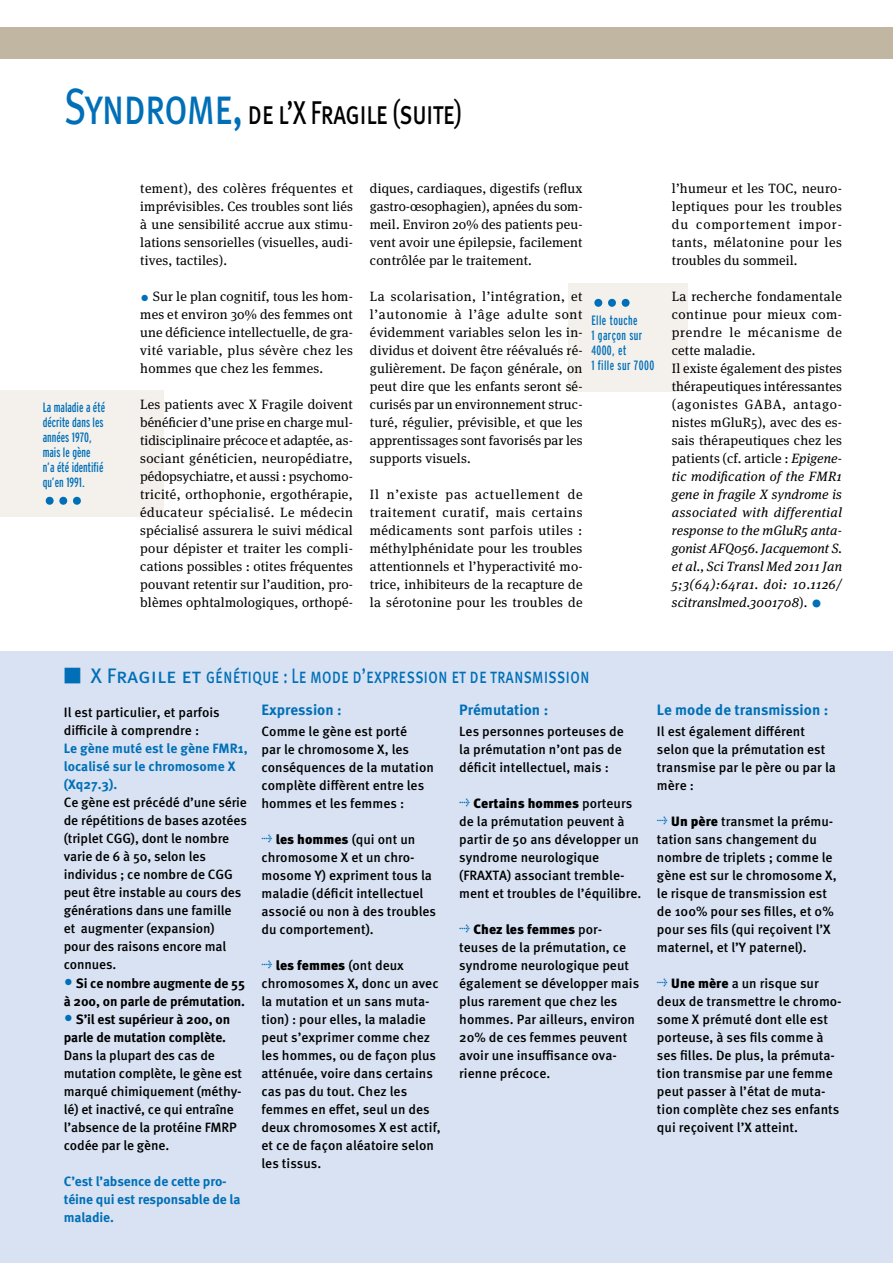
<style>
.page{position:relative;width:893px;height:1263px;background:#fff}
.page>*{position:absolute;margin:0;border:0;box-sizing:border-box;transform-origin:0 0}
.t1{font:extra-condensed 67.5px "Interstate";color:#006fb7}
.t2{font:33px "Meta OT";letter-spacing:-.035em;color:#000;scale:.75 1}
.t3{font:21px "Meta OT";letter-spacing:-.005em;color:#006fb7}
.t4{font:700 15px "Meta OT";color:#006fb7}
.t5{font:13.5px/18px "Meta Serif OT";letter-spacing:.01em;color:#000;text-align:justify}
.t6{font:500 13.5px/18px "Meta OT";color:#000}
.t7{font:700 13.5px/18px "Meta OT";letter-spacing:-.01em;color:#006fb7}
.t8{font:700 13.5px/18px "Meta OT";letter-spacing:-.01em;color:#000}
.t9{font:extra-condensed 13.5px/15px "Interstate";color:#006fb7}
.t10{font:extra-condensed 13.5px/15px "Interstate";letter-spacing:.03em;color:#006fb7}
.s1{font-size:51px;color:#006fb7}
.s2{font-weight:500;font-size:18px;color:#006fb7}
.s3{font-style:italic}
.s4{font-size:22.5px;color:#006fb7}
.s5{font-family:"Meta Serif OT";font-weight:500;font-size:18px;color:#006fb7}
.s6{font-family:"Meta Serif OT";font-weight:900;color:#006fb7}
.s7{font-weight:900}
</style>
<div class="page">
<hr style="left:892px;top:58px;width:1px;height:136px;background:#ede9e2">
<div style="left:0;top:391px;width:164px;height:126px;background:#f4f1ed"></div>
<div style="left:568px;top:283px;width:119px;height:108px;background:#f4f1ed"></div>
<div style="left:0;top:652px;width:893px;height:611px;background:#d8e2f2"></div>
<div style="left:0;top:27px;width:893px;height:32px;background:#c1b6a2"></div>
<h2 class="t2" style="left:64px;top:92px;width:532px"><span class="s1">Syndrome,</span> de l’X Fragile (suite)</h2>
<p class="t9" style="left:43px;top:400px;width:64px">La maladie a été décrite dans les années 1970, mais le gène n’a été identifié qu’en 1991.</p>
<h1 class="t1" style="left:43px;top:439px;width:42px">...</h1>
<p class="t5" style="left:140px;top:179px;width:214px">tement), des colères fréquentes et imprévisibles. Ces troubles sont liés à une sensibilité accrue aux stimu&shy;lations sensorielles (visuelles, audi&shy;tives, tactiles).</p>
<p class="t5" style="left:140px;top:288px;width:214px"><span class="s2">•</span> Sur le plan cognitif, tous les hom&shy;mes et environ 30% des femmes ont une déficience intellectuelle, de gra&shy;vité variable, plus sévère chez les hommes que chez les femmes.</p>
<p class="t5" style="left:140px;top:396px;width:214px">Les patients avec X Fragile doivent bénéficier d’une prise en charge mul&shy;tidisciplinaire précoce et adaptée, as&shy;sociant généticien, neuropédiatre, pédopsychiatre, et aussi : psychomo&shy;tricité, orthophonie, ergothérapie, éducateur spécialisé. Le médecin spécialisé assurera le suivi médical pour dépister et traiter les compli&shy;cations possibles : otites fréquentes pouvant retentir sur l’audition, pro&shy;blèmes ophtalmologiques, orthopé-</p>
<p class="t5" style="left:370px;top:180px;width:214px">diques, cardiaques, digestifs (reflux gastro-œsophagien), apnées du som&shy;meil. Environ 20% des patients peu&shy;vent avoir une épilepsie, facilement contrôlée par le traitement.</p>
<p class="t5" style="left:370px;top:288px;width:214px">La scolarisation, l’intégration, et l’autonomie à l’âge adulte sont évidemment variables selon les in&shy;dividus et doivent être réévalués ré&shy;gulièrement. De façon générale, on peut dire que les enfants seront sé&shy;curisés par un environnement struc&shy;turé, régulier, prévisible, et que les apprentissages sont favorisés par les supports visuels.</p>
<p class="t5" style="left:370px;top:485px;width:214px">Il n’existe pas actuellement de traitement curatif, mais certains médicaments sont parfois utiles : méthylphénidate pour les troubles attentionnels et l’hyperactivité mo&shy;trice, inhibiteurs de la recapture de la sérotonine pour les troubles de</p>
<h1 class="t1" style="left:591px;top:241px;width:42px">...</h1>
<p class="t10" style="left:591px;top:313px;width:64px">Elle touche<br>1 garçon sur<br>4000, et<br>1 fille sur 7000</p>
<p class="t5" style="left:672px;top:180px;width:172px">l’humeur et les TOC, neuro&shy;leptiques pour les troubles du comportement impor&shy;tants, mélatonine pour les troubles du sommeil.</p>
<p class="t5" style="left:672px;top:288px;width:172px;text-align:left">La recherche fondamentale continue pour mieux com&shy;prendre le mécanisme de cette maladie.<br>Il existe également des pistes thérapeutiques intéressantes (agonistes GABA, antago&shy;nistes mGluR5), avec des es&shy;sais thérapeutiques chez les patients (cf. article : <span class="s3">Epigene&shy;tic modification of the FMR1 gene in fragile X syndrome is associated with differential response to the mGluR5 anta&shy;gonist AFQ056. Jacquemont S. et al., Sci Transl Med 2011 Jan<br>5;3(64):64ra1. doi: 10.1126/ scitranslmed.3001708</span>). <span class="s4">•</span></p>
<h3 class="t3" style="left:64px;top:663px;width:527px">■ X Fragile et génétique : Le mode d’expression et de transmission</h3>
<p class="t6" style="left:64px;top:704px;width:158px">Il est particulier, et parfois difficile à comprendre :</p>
<p class="t7" style="left:64px;top:740px;width:185px">Le gène muté est le gène FMR1, localisé sur le chromosome X (Xq27.3).</p>
<p class="t6" style="left:64px;top:794px;width:185px">Ce gène est précédé d’une série de répétitions de bases azotées (triplet CGG), dont le nombre varie de 6 à 50, selon les individus ; ce nombre de CGG peut être instable au cours des générations dans une famille<br>et augmenter (expansion)<br>pour des raisons encore mal connues.</p>
<p class="t8" style="left:64px;top:974px;width:183px"><span class="s5">•</span> Si ce nombre augmente de 55 à 200, on parle de prémutation.</p>
<p class="t8" style="left:64px;top:1010px;width:168px"><span class="s5">•</span> S’il est supérieur à 200, on parle de mutation complète.</p>
<p class="t6" style="left:64px;top:1046px;width:180px">Dans la plupart des cas de mutation complète, le gène est marqué chimiquement (méthy&shy;lé) et inactivé, ce qui entraîne l’absence de la protéine FMRP codée par le gène.</p>
<p class="t7" style="left:64px;top:1172px;width:178px">C’est l’absence de cette pro&shy;téine qui est responsable de la maladie.</p>
<p class="t4" style="left:261px;top:700px;width:82px">Expression :</p>
<p class="t6" style="left:261px;top:722px;width:174px">Comme le gène est porté<br>par le chromosome X, les conséquences de la mutation complète diffèrent entre les hommes et les femmes :</p>
<p class="t6" style="left:261px;top:830px;width:176px"><span class="s6">→</span> <span class="s7">les hommes</span> (qui ont un chromosome X et un chro&shy;mosome Y) expriment tous la maladie (déficit intellectuel associé ou non à des troubles du comportement).</p>
<p class="t6" style="left:261px;top:956px;width:181px"><span class="s6">→</span> <span class="s7">les femmes</span> (ont deux chromosomes X, donc un avec la mutation et un sans muta&shy;tion) : pour elles, la maladie peut s’exprimer comme chez les hommes, ou de façon plus atténuée, voire dans certains cas pas du tout. Chez les femmes en effet, seul un des deux chromosomes X est actif, et ce de façon aléatoire selon les tissus.</p>
<p class="t4" style="left:459px;top:700px;width:90px">Prémutation :</p>
<p class="t6" style="left:459px;top:722px;width:166px">Les personnes porteuses de la prémutation n’ont pas de déficit intellectuel, mais :</p>
<p class="t6" style="left:459px;top:794px;width:184px"><span class="s6">→</span> <span class="s7">Certains hommes</span> porteurs de la prémutation peuvent à partir de 50 ans développer un syndrome neurologique (FRAXTA) associant tremble&shy;ment et troubles de l’équilibre.</p>
<p class="t6" style="left:459px;top:920px;width:181px"><span class="s6">→</span> <span class="s7">Chez les femmes</span> por&shy;teuses de la prémutation, ce syndrome neurologique peut également se développer mais plus rarement que chez les hommes. Par ailleurs, environ<br>20% de ces femmes peuvent avoir une insuffisance ova&shy;rienne précoce.</p>
<p class="t4" style="left:657px;top:700px;width:173px">Le mode de transmission :</p>
<p class="t6" style="left:657px;top:722px;width:180px">Il est également différent selon que la prémutation est transmise par le père ou par la mère :</p>
<p class="t6" style="left:657px;top:812px;width:181px"><span class="s6">→</span> <span class="s7">Un père</span> transmet la prému&shy;tation sans changement du nombre de triplets ; comme le gène est sur le chromosome X, le risque de transmission est de 100% pour ses filles, et 0% pour ses fils (qui reçoivent l’X maternel, et l’Y paternel).</p>
<p class="t6" style="left:657px;top:974px;width:186px"><span class="s6">→</span> <span class="s7">Une mère</span> a un risque sur deux de transmettre le chromo&shy;some X prémuté dont elle est porteuse, à ses fils comme à ses filles. De plus, la prémuta&shy;tion transmise par une femme peut passer à l’état de muta&shy;tion complète chez ses enfants qui reçoivent l’X atteint.</p>
</div>
